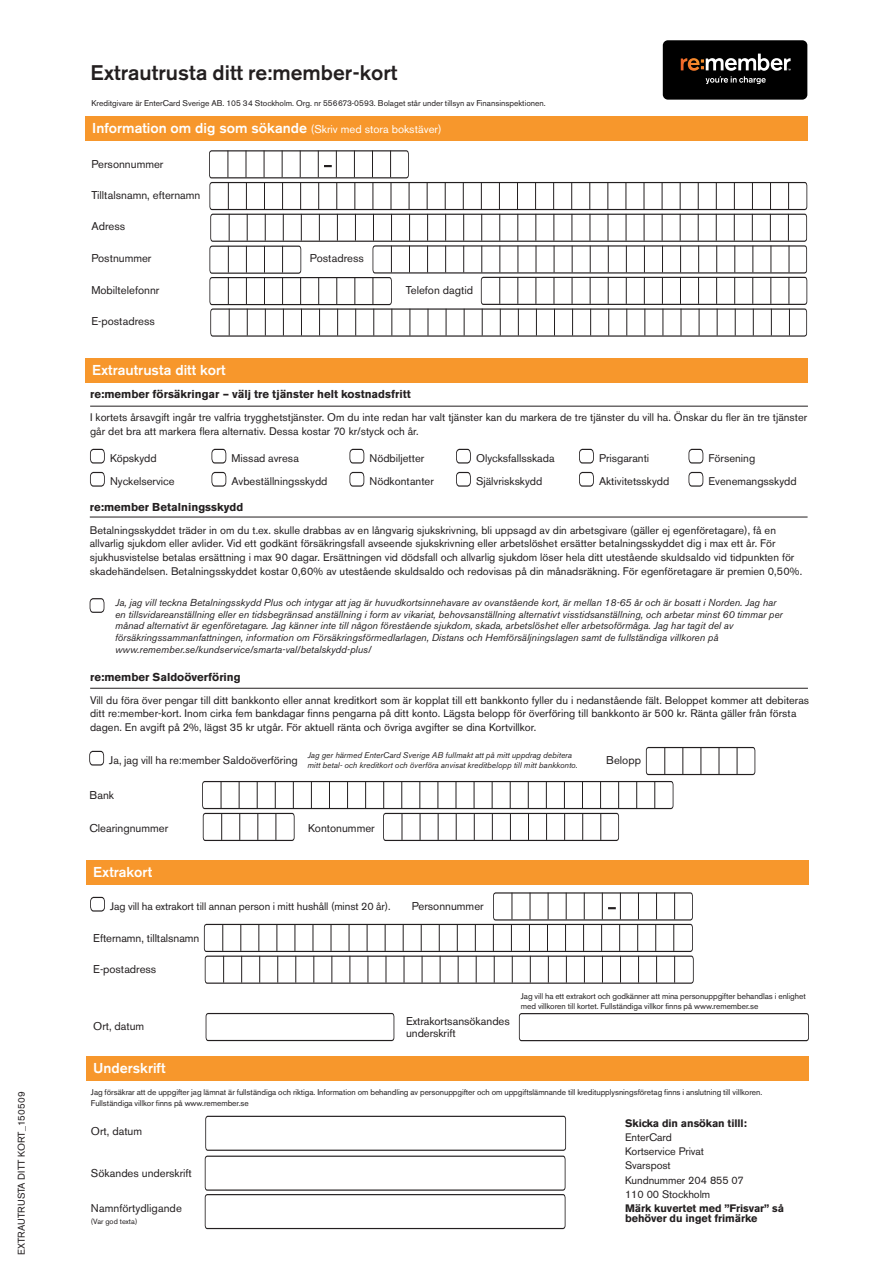
<style>
.page{position:relative;width:893px;height:1263px;background:#fff}
.page>*{position:absolute;margin:0;border:0;box-sizing:border-box;transform-origin:0 0}
.t1{font:500 21px "Akzidenz Grotesk BE";color:#231f20}
.t2{font:500 14.25px "Akzidenz Grotesk BE";color:#fff}
.t3{font:700 11.4px "Akzidenz Grotesk BE";color:#231f20}
.t4{font:11.25px/12px "Akzidenz Grotesk BE";color:#231f20}
.t5{font:11.1px "Akzidenz Grotesk BE";color:#231f20}
.t6{font:10.95px/13.6px "Akzidenz Grotesk BE";color:#231f20}
.t7{font:10.8px/14.2px "Akzidenz Grotesk BE";letter-spacing:-.005em;color:#231f20}
.t8{font:700 10.8px/10.1px "Akzidenz Grotesk BE";letter-spacing:-.005em;color:#231f20}
.t9{font:italic 10.05px/11.6px "Akzidenz Grotesk BE";color:#231f20}
.t10{font:9.75px "Akzidenz Grotesk BE";color:#231f20}
.t11{font:8.25px/10.5px "Akzidenz Grotesk BE";letter-spacing:-.005em;color:#231f20}
.t12{font:italic 8.25px/10.5px "Akzidenz Grotesk BE";color:#231f20}
.t13{font:7.5px "Akzidenz Grotesk BE";color:#231f20}
.s1{font-weight:400;font-size:11.25px}
</style>
<div class="page">
<div style="left:85px;top:117px;width:723px;height:24px;background:#f7972c"></div>
<div style="left:85px;top:359px;width:723px;height:24px;background:#f7972c"></div>
<div style="left:86px;top:860px;width:723px;height:25px;background:#f7972c"></div>
<div style="left:663px;top:40px;width:144px;height:60px;background:#000;border-radius:5px"></div>
<svg style="left:681px;top:54px;width:110px;height:30px"></svg>
<svg style="left:209px;top:150px;width:598px;height:187px"></svg>
<hr style="left:90px;top:406px;width:718px;height:1px;background:#231f20">
<hr style="left:90px;top:688px;width:718px;height:1px;background:#231f20">
<svg style="left:90px;top:449px;width:15px;height:15px"></svg>
<svg style="left:211px;top:449px;width:15px;height:15px"></svg>
<svg style="left:349px;top:449px;width:15px;height:15px"></svg>
<svg style="left:456px;top:449px;width:15px;height:15px"></svg>
<svg style="left:579px;top:449px;width:15px;height:15px"></svg>
<svg style="left:688px;top:449px;width:15px;height:15px"></svg>
<svg style="left:90px;top:472px;width:15px;height:15px"></svg>
<svg style="left:211px;top:472px;width:15px;height:15px"></svg>
<svg style="left:349px;top:472px;width:15px;height:15px"></svg>
<svg style="left:456px;top:472px;width:15px;height:15px"></svg>
<svg style="left:579px;top:472px;width:15px;height:15px"></svg>
<svg style="left:688px;top:472px;width:15px;height:15px"></svg>
<svg style="left:89px;top:751px;width:15px;height:15px"></svg>
<svg style="left:646px;top:747px;width:109px;height:28px"></svg>
<svg style="left:202px;top:781px;width:471px;height:60px"></svg>
<svg style="left:204px;top:892px;width:490px;height:92px"></svg>
<svg style="left:206px;top:1013px;width:188px;height:28px"></svg>
<svg style="left:519px;top:1013px;width:290px;height:28px"></svg>
<svg style="left:90px;top:897px;width:15px;height:15px"></svg>
<svg style="left:205px;top:1116px;width:361px;height:113px"></svg>
<div style="left:86px;top:1056px;width:723px;height:24px;background:#f7972c"></div>
<hr style="left:90px;top:517px;width:718px;height:1px;background:#231f20">
<svg style="left:90px;top:598px;width:14px;height:15px"></svg>
<p class="t10" style="left:16px;top:1255px;width:165px;rotate:-90deg">EXTRAUTRUSTA DITT KORT_150509</p>
<h1 class="t1" style="left:91px;top:60px;width:308px">Extrautrusta ditt re:member-kort</h1>
<p class="t11" style="left:91px;top:98px;width:456px">Kreditgivare är EnterCard Sverige AB. 105 34 Stockholm. Org. nr 556673-0593. Bolaget står under tillsyn av Finansinspektionen.</p>
<h2 class="t2" style="left:92px;top:119px;width:351px">Information om dig som sökande <span class="s1">(Skriv med stora bokstäver)</span></h2>
<p class="t4" style="left:91px;top:158px;width:73px">Personnummer</p>
<p class="t4" style="left:91px;top:189px;width:111px">Tilltalsnamn, efternamn</p>
<p class="t4" style="left:91px;top:220px;width:35px">Adress</p>
<p class="t4" style="left:91px;top:252px;width:62px">Postnummer</p>
<p class="t4" style="left:91px;top:284px;width:69px">Mobiltelefonnr</p>
<p class="t4" style="left:91px;top:315px;width:65px">E-postadress</p>
<h2 class="t2" style="left:92px;top:362px;width:135px">Extrautrusta ditt kort</h2>
<p class="t4" style="left:310px;top:252px;width:55px">Postadress</p>
<p class="t4" style="left:406px;top:284px;width:69px">Telefon dagtid</p>
<p class="t3" style="left:90px;top:387px;width:322px">re:member försäkringar – välj tre tjänster helt kostnadsfritt</p>
<p class="t6" style="left:90px;top:410px;width:718px">I kortets årsavgift ingår tre valfria trygghetstjänster. Om du inte redan har valt tjänster kan du markera de tre tjänster du vill ha. Önskar du fler än tre tjänster går det bra att markera flera alternativ. Dessa kostar 70 kr/styck och år.</p>
<p class="t5" style="left:110px;top:451px;width:48px">Köpskydd</p>
<p class="t5" style="left:232px;top:451px;width:69px">Missad avresa</p>
<p class="t5" style="left:370px;top:451px;width:56px">Nödbiljetter</p>
<p class="t5" style="left:476px;top:451px;width:80px">Olycksfallsskada</p>
<p class="t5" style="left:599px;top:451px;width:52px">Prisgaranti</p>
<p class="t5" style="left:709px;top:451px;width:48px">Försening</p>
<p class="t5" style="left:110px;top:474px;width:66px">Nyckelservice</p>
<p class="t5" style="left:232px;top:474px;width:97px">Avbeställningsskydd</p>
<p class="t5" style="left:370px;top:474px;width:66px">Nödkontanter</p>
<p class="t5" style="left:476px;top:474px;width:68px">Självriskskydd</p>
<p class="t5" style="left:599px;top:474px;width:72px">Aktivitetsskydd</p>
<p class="t5" style="left:709px;top:474px;width:90px">Evenemangsskydd</p>
<p class="t3" style="left:90px;top:500px;width:155px">re:member Betalningsskydd</p>
<p class="t6" style="left:90px;top:523px;width:714px">Betalningsskyddet träder in om du t.ex. skulle drabbas av en långvarig sjukskrivning, bli uppsagd av din arbetsgivare (gäller ej egenföretagare), få en allvarlig sjukdom eller avlider. Vid ett godkänt försäkringsfall avseende sjukskrivning eller arbetslöshet ersätter betalningsskyddet dig i max ett år. För sjukhusvistelse betalas ersättning i max 90 dagar. Ersättningen vid dödsfall och allvarlig sjukdom löser hela ditt utestående skuldsaldo vid tidpunkten för skadehändelsen. Betalningsskyddet kostar 0,60% av utestående skuldsaldo och redovisas på din månadsräkning. För egenföretagare är premien 0,50%.</p>
<p class="t9" style="left:115px;top:597px;width:669px">Ja, jag vill teckna Betalningsskydd Plus och intygar att jag är huvudkortsinnehavare av ovanstående kort, är mellan 18-65 år och är bosatt i Norden. Jag har en tillsvidareanställning eller en tidsbegränsad anställning i form av vikariat, behovsanställning alternativt visstidsanställning, och arbetar minst 60 timmar per månad alternativt är egenföretagare. Jag känner inte till någon förestående sjukdom, skada, arbetslöshet eller arbetsoförmåga. Jag har tagit del av försäkringssammanfattningen, information om Försäkringsförmedlarlagen, Distans och Hemförsäljningslagen samt de fullständiga villkoren på www.remember.se/kundservice/smarta-val/betalskydd-plus/</p>
<p class="t3" style="left:90px;top:670px;width:152px">re:member Saldoöverföring</p>
<p class="t6" style="left:90px;top:693px;width:720px">Vill du föra över pengar till ditt bankkonto eller annat kreditkort som är kopplat till ett bankkonto fyller du i nedanstående fält. Beloppet kommer att debiteras ditt re:member-kort. Inom cirka fem bankdagar finns pengarna på ditt konto. Lägsta belopp för överföring till bankkonto är 500 kr. Ränta gäller från första dagen. En avgift på 2%, lägst 35 kr utgår. För aktuell ränta och övriga avgifter se dina Kortvillkor.</p>
<p class="t5" style="left:109px;top:753px;width:190px">Ja, jag vill ha re:member Saldoöverföring</p>
<p class="t12" style="left:307px;top:750px;width:272px">Jag ger härmed EnterCard Sverige AB fullmakt att på mitt uppdrag debitera mitt betal- och kreditkort och överföra anvisat kreditbelopp till mitt bankkonto.</p>
<p class="t4" style="left:606px;top:754px;width:36px">Belopp</p>
<p class="t4" style="left:89px;top:789px;width:26px">Bank</p>
<p class="t4" style="left:89px;top:822px;width:80px">Clearingnummer</p>
<p class="t4" style="left:308px;top:822px;width:68px">Kontonummer</p>
<h2 class="t2" style="left:93px;top:863px;width:60px">Extrakort</h2>
<p class="t7" style="left:110px;top:899px;width:282px">Jag vill ha extrakort till annan person i mitt hushåll (minst 20 år).</p>
<p class="t4" style="left:93px;top:932px;width:108px">Efternamn, tilltalsnamn</p>
<p class="t4" style="left:93px;top:963px;width:64px">E-postadress</p>
<p class="t4" style="left:412px;top:900px;width:73px">Personnummer</p>
<p class="t4" style="left:93px;top:1020px;width:52px">Ort, datum</p>
<p class="t4" style="left:406px;top:1015px;width:105px">Extrakortsansökandes underskrift</p>
<h2 class="t2" style="left:93px;top:1059px;width:74px">Underskrift</h2>
<p class="t11" style="left:521px;top:991px;width:286px">Jag vill ha ett extrakort och godkänner att mina personuppgifter behandlas i enlighet med villkoren till kortet. Fullständiga villkor finns på www.remember.se</p>
<p class="t11" style="left:91px;top:1087px;width:673px">Jag försäkrar att de uppgifter jag lämnat är fullständiga och riktiga. Information om behandling av personuppgifter och om uppgiftslämnande till kreditupplysningsföretag finns i anslutning till villkoren.<br>Fullständiga villkor finns på www.remember.se</p>
<p class="t4" style="left:91px;top:1125px;width:53px">Ort, datum</p>
<p class="t4" style="left:91px;top:1167px;width:102px">Sökandes underskrift</p>
<p class="t4" style="left:91px;top:1202px;width:92px">Namnförtydligande</p>
<p class="t13" style="left:91px;top:1217px;width:48px">(Var god texta)</p>
<p class="t8" style="left:625px;top:1118px;width:123px">Skicka din ansökan tilll:</p>
<p class="t7" style="left:625px;top:1130px;width:120px">EnterCard<br>Kortservice Privat<br>Svarspost<br>Kundnummer 204 855 07<br>110 00 Stockholm</p>
<p class="t8" style="left:625px;top:1204px;width:161px">Märk kuvertet med ”Frisvar” så behöver du inget frimärke</p>
</div>
